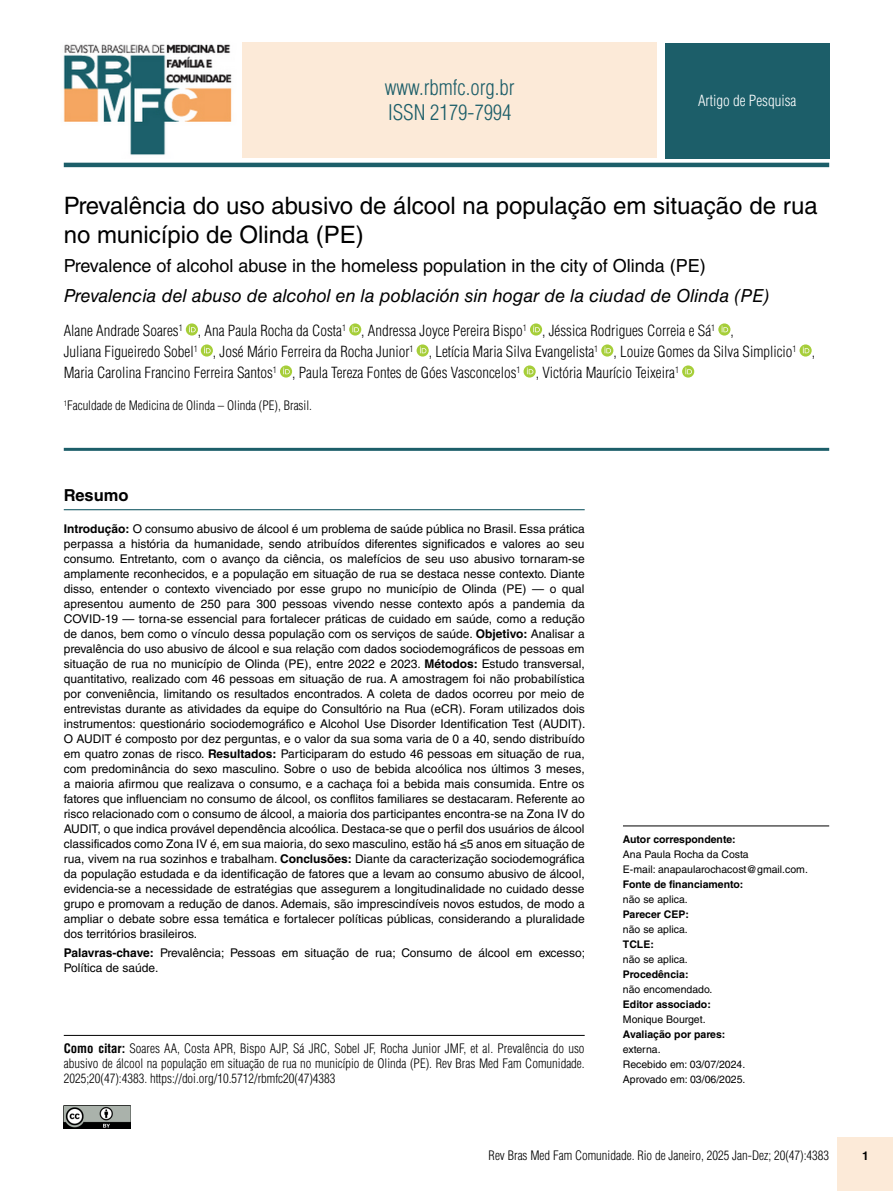
<style>
.page{position:relative;width:893px;height:1191px;background:#fff}
.page>*{position:absolute;margin:0;border:0;box-sizing:border-box;transform-origin:0 0}
.t1{font:24px/28.8px "Helvetica LT Std";color:#000}
.t2{font:300 condensed 21px/25.2px "Helvetica LT Std";color:#1c5e69}
.t3{font:italic 18px "Helvetica LT Std";color:#000}
.t4{font:18px "Helvetica LT Std";color:#000}
.t5{font:700 16.5px "Helvetica LT Std";color:#000}
.t6{font:300 condensed 15px/21px "Helvetica LT Std";color:#000}
.t7{font:300 condensed 15px "Helvetica LT Std";color:#fff}
.t8{font:300 condensed 12.75px/15px "Helvetica LT Std";color:#000;text-align:justify}
.t9{font:12px/15px "Helvetica LT Std";color:#000;text-align:justify}
.t10{font:700 12px "Helvetica LT Std";color:#000}
.t11{font:10.5px/15px "Helvetica LT Std";color:#000}
.t12{font:700 10.5px "Helvetica LT Std";color:#000}
.s1{font-weight:700}
</style>
<div class="page">
<div style="left:838px;top:1137px;width:55px;height:54px;background:#fcead8"></div>
<img style="left:64px;top:1105px;width:67px;height:23px">
<hr style="left:623px;top:825px;width:206px;height:1px;background:#000">
<hr style="left:64px;top:509px;width:521px;height:1px;background:#1c5e69">
<div style="left:665px;top:43px;width:164px;height:116px;background:#1c5e69"></div>
<hr style="left:64px;top:163px;width:765px;height:4px;background:#1c5e69">
<svg style="left:186px;top:323px;width:12px;height:12px"></svg>
<svg style="left:189px;top:326px;width:7px;height:6px"></svg>
<svg style="left:349px;top:323px;width:12px;height:12px"></svg>
<svg style="left:352px;top:326px;width:7px;height:6px"></svg>
<svg style="left:530px;top:323px;width:12px;height:12px"></svg>
<svg style="left:533px;top:326px;width:7px;height:6px"></svg>
<svg style="left:718px;top:323px;width:12px;height:12px"></svg>
<svg style="left:722px;top:326px;width:6px;height:6px"></svg>
<svg style="left:201px;top:344px;width:12px;height:12px"></svg>
<svg style="left:204px;top:347px;width:7px;height:6px"></svg>
<svg style="left:417px;top:344px;width:12px;height:12px"></svg>
<svg style="left:420px;top:347px;width:6px;height:6px"></svg>
<svg style="left:601px;top:344px;width:12px;height:12px"></svg>
<svg style="left:604px;top:347px;width:7px;height:6px"></svg>
<svg style="left:799px;top:344px;width:13px;height:12px"></svg>
<svg style="left:803px;top:347px;width:6px;height:6px"></svg>
<svg style="left:280px;top:365px;width:12px;height:12px"></svg>
<svg style="left:283px;top:368px;width:7px;height:6px"></svg>
<svg style="left:524px;top:365px;width:12px;height:12px"></svg>
<svg style="left:527px;top:368px;width:6px;height:6px"></svg>
<svg style="left:682px;top:365px;width:12px;height:12px"></svg>
<svg style="left:685px;top:368px;width:7px;height:6px"></svg>
<hr style="left:64px;top:1035px;width:521px;height:1px;background:#000">
<hr style="left:64px;top:448px;width:765px;height:3px;background:#1c5e69">
<img style="left:63px;top:44px;width:169px;height:111px">
<div style="left:242px;top:42px;width:415px;height:116px;background:#fcead8"></div>
<h2 class="t2" style="left:385px;top:75px;width:131px">www.rbmfc.org.br<br>ISSN 2179-7994</h2>
<p class="t7" style="left:698px;top:92px;width:100px">Artigo de Pesquisa</p>
<h1 class="t1" style="left:64px;top:191px;width:755px">Prevalência do uso abusivo de álcool na população em situação de rua no município de Olinda (PE)</h1>
<h3 class="t4" style="left:64px;top:255px;width:643px">Prevalence of alcohol abuse in the homeless population in the city of Olinda (PE)</h3>
<h3 class="t3" style="left:64px;top:285px;width:707px">Prevalencia del abuso de alcohol en la población sin hogar de la ciudad de Olinda (PE)</h3>
<p class="t6" style="left:64px;top:319px;width:753px">Alane Andrade Soares<sup>1</sup> , Ana Paula Rocha da Costa<sup>1</sup> , Andressa Joyce Pereira Bispo<sup>1</sup> , Jéssica Rodrigues Correia e Sá<sup>1</sup> ,<br>Juliana Figueiredo Sobel<sup>1</sup> , José Mário Ferreira da Rocha Junior<sup>1</sup> , Letícia Maria Silva Evangelista<sup>1</sup> , Louize Gomes da Silva Simplicio<sup>1</sup> ,<br>Maria Carolina Francino Ferreira Santos<sup>1</sup> , Paula Tereza Fontes de Góes Vasconcelos<sup>1</sup> , Victória Maurício Teixeira<sup>1</sup></p>
<p class="t8" style="left:64px;top:398px;width:250px"><sup>1</sup>Faculdade de Medicina de Olinda – Olinda (PE), Brasil.</p>
<h3 class="t5" style="left:64px;top:485px;width:66px">Resumo</h3>
<p class="t9" style="left:64px;top:521px;width:523px"><span class="s1">Introdução:</span> O consumo abusivo de álcool é um problema de saúde pública no Brasil. Essa prática perpassa a história da humanidade, sendo atribuídos diferentes significados e valores ao seu consumo. Entretanto, com o avanço da ciência, os malefícios de seu uso abusivo tornaram-se amplamente reconhecidos, e a população em situação de rua se destaca nesse contexto. Diante disso, entender o contexto vivenciado por esse grupo no município de Olinda (PE) — o qual apresentou aumento de 250 para 300 pessoas vivendo nesse contexto após a pandemia da COVID-19 — torna-se essencial para fortalecer práticas de cuidado em saúde, como a redução de danos, bem como o vínculo dessa população com os serviços de saúde. <span class="s1">Objetivo:</span> Analisar a prevalência do uso abusivo de álcool e sua relação com dados sociodemográficos de pessoas em situação de rua no município de Olinda (PE), entre 2022 e 2023. <span class="s1">Métodos:</span> Estudo transversal, quantitativo, realizado com 46 pessoas em situação de rua. A amostragem foi não probabilística por conveniência, limitando os resultados encontrados. A coleta de dados ocorreu por meio de entrevistas durante as atividades da equipe do Consultório na Rua (eCR). Foram utilizados dois instrumentos: questionário sociodemográfico e Alcohol Use Disorder Identification Test (AUDIT).<br>O AUDIT é composto por dez perguntas, e o valor da sua soma varia de 0 a 40, sendo distribuído em quatro zonas de risco. <span class="s1">Resultados:</span> Participaram do estudo 46 pessoas em situação de rua, com predominância do sexo masculino. Sobre o uso de bebida alcoólica nos últimos 3 meses, a maioria afirmou que realizava o consumo, e a cachaça foi a bebida mais consumida. Entre os fatores que influenciam no consumo de álcool, os conflitos familiares se destacaram. Referente ao risco relacionado com o consumo de álcool, a maioria dos participantes encontra-se na Zona IV do AUDIT, o que indica provável dependência alcoólica. Destaca-se que o perfil dos usuários de álcool classificados como Zona IV é, em sua maioria, do sexo masculino, estão há ≤5 anos em situação de rua, vivem na rua sozinhos e trabalham. <span class="s1">Conclusões:</span> Diante da caracterização sociodemográfica da população estudada e da identificação de fatores que a levam ao consumo abusivo de álcool, evidencia-se a necessidade de estratégias que assegurem a longitudinalidade no cuidado desse grupo e promovam a redução de danos. Ademais, são imprescindíveis novos estudos, de modo a ampliar o debate sobre essa temática e fortalecer políticas públicas, considerando a pluralidade dos territórios brasileiros.</p>
<p class="t9" style="left:64px;top:945px;width:523px"><span class="s1">Palavras-chave:</span> Prevalência; Pessoas em situação de rua; Consumo de álcool em excesso;<br>Política de saúde.</p>
<p class="t8" style="left:64px;top:1040px;width:522px"><span class="s1">Como citar:</span> Soares AA, Costa APR, Bispo AJP, Sá JRC, Sobel JF, Rocha Junior JMF, et al. Prevalência do uso abusivo de álcool na população em situação de rua no município de Olinda (PE). Rev Bras Med Fam Comunidade.<br>2025;20(47):4383. https://doi.org/10.5712/rbmfc20(47)4383</p>
<p class="t12" style="left:623px;top:833px;width:114px">Autor correspondente:</p>
<p class="t11" style="left:623px;top:847px;width:186px">Ana Paula Rocha da Costa<br>E-mail: anapaularochacost@gmail.com.</p>
<p class="t12" style="left:623px;top:878px;width:122px">Fonte de financiamento:</p>
<p class="t11" style="left:623px;top:892px;width:66px">não se aplica.</p>
<p class="t12" style="left:623px;top:908px;width:68px">Parecer CEP:</p>
<p class="t11" style="left:623px;top:922px;width:66px">não se aplica.</p>
<p class="t12" style="left:623px;top:938px;width:32px">TCLE:</p>
<p class="t11" style="left:623px;top:952px;width:66px">não se aplica.</p>
<p class="t12" style="left:623px;top:968px;width:67px">Procedência:</p>
<p class="t11" style="left:623px;top:982px;width:91px">não encomendado.</p>
<p class="t12" style="left:623px;top:998px;width:89px">Editor associado:</p>
<p class="t11" style="left:623px;top:1012px;width:84px">Monique Bourget.</p>
<p class="t12" style="left:623px;top:1028px;width:104px">Avaliação por pares:</p>
<p class="t11" style="left:623px;top:1042px;width:124px">externa.<br>Recebido em: 03/07/2024.<br>Aprovado em: 03/06/2025.</p>
<p class="t8" style="left:489px;top:1147px;width:342px">Rev Bras Med Fam Comunidade. Rio de Janeiro, 2025 Jan-Dez; 20(47):4383</p>
<p class="t10" style="left:862px;top:1148px;width:8px">1</p>
</div>
